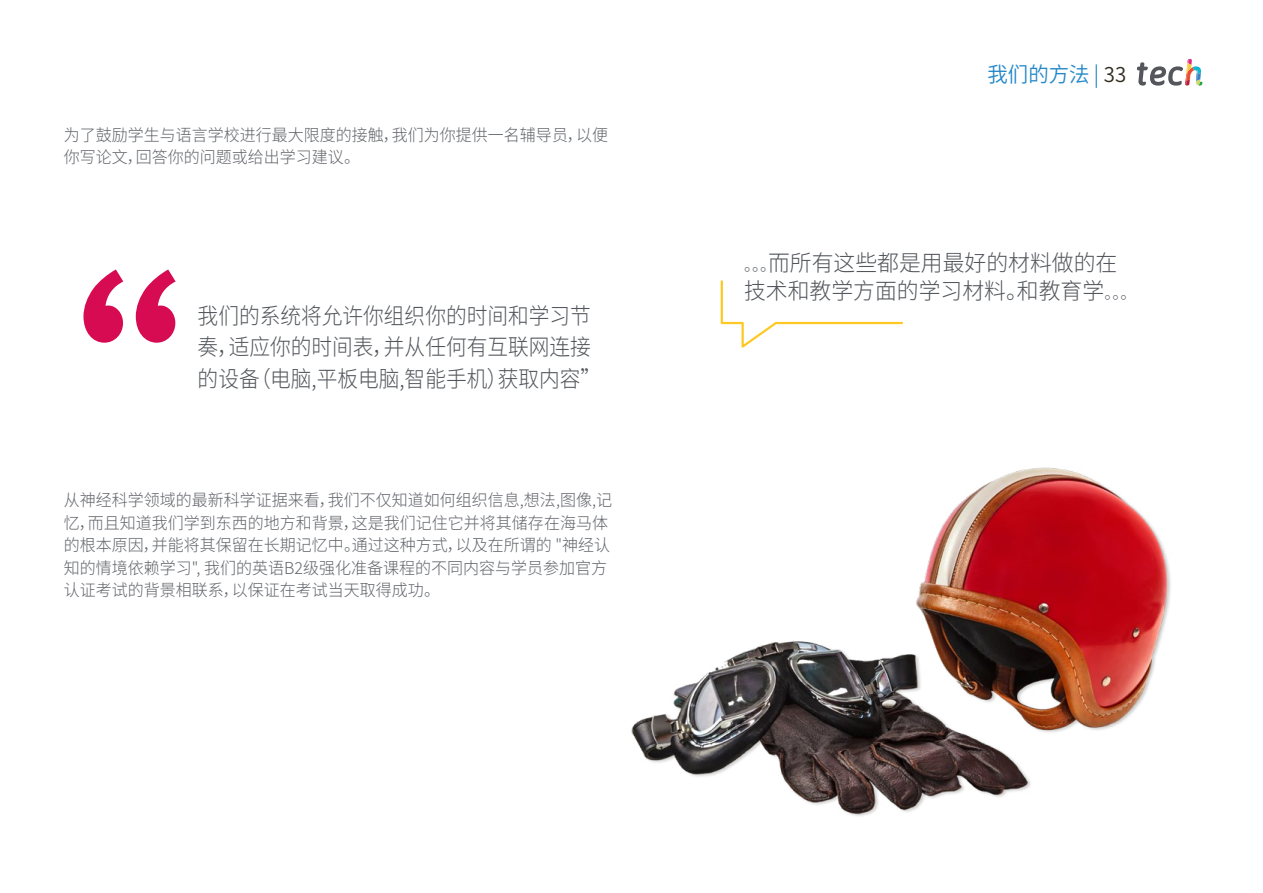
<style>
.page{position:relative;width:1263px;height:893px;background:#fff}
.page>*{position:absolute;margin:0;border:0;box-sizing:border-box;transform-origin:0 0}
.t1{font:300 22.5px/31.5px "Source Han Sans CN";color:#52555b;scale:.92 1}
.t2{font:300 22.5px/28.5px "Source Han Sans CN";color:#52555b}
.t3{font:21px "Source Han Sans CN";color:#2488c9}
.t4{font:300 16.5px/22.5px "Source Han Sans CN";color:#61646a}
.s1{color:#312e20}
.s2{font-size:16.5px;color:#61646a}
</style>
<div class="page">
<svg style="left:83px;top:269px;width:93px;height:74px"></svg>
<svg style="left:720px;top:280px;width:183px;height:68px"></svg>
<img style="left:631px;top:467px;width:540px;height:349px">
<svg style="left:1137px;top:59px;width:65px;height:27px"></svg>
<p class="t4" style="left:64px;top:124px;width:546px">为了鼓励学生与语言学校进行最大限度的接触，我们为你提供一名辅导员，以便你写论文，回答你的问题或给出学习建议。</p>
<h1 class="t1" style="left:198px;top:300px;width:440px">我们的系统将允许你组织你的时间和学习节奏，适应你的时间表，并从任何有互联网连接的设备（电脑,平板电脑,智能手机）获取内容”</h1>
<p class="t4" style="left:64px;top:489px;width:550px">从神经科学领域的最新科学证据来看，我们不仅知道如何组织信息,想法,图像,记忆，而且知道我们学到东西的地方和背景，这是我们记住它并将其储存在海马体的根本原因，并能将其保留在长期记忆中。通过这种方式，以及在所谓的 "神经认知的情境依赖学习", 我们的英语B2级强化准备课程的不同内容与学员参加官方认证考试的背景相联系，以保证在考试当天取得成功。</p>
<p class="t3" style="left:987px;top:63px;width:140px">我们的方法 | <span class="s1">33</span></p>
<h1 class="t2" style="left:744px;top:249px;width:394px"><span class="s2">。。。</span>而所有这些都是用最好的材料做的在技术和教学方面的学习材料。和教育学<span class="s2">。。。</span></h1>
</div>
